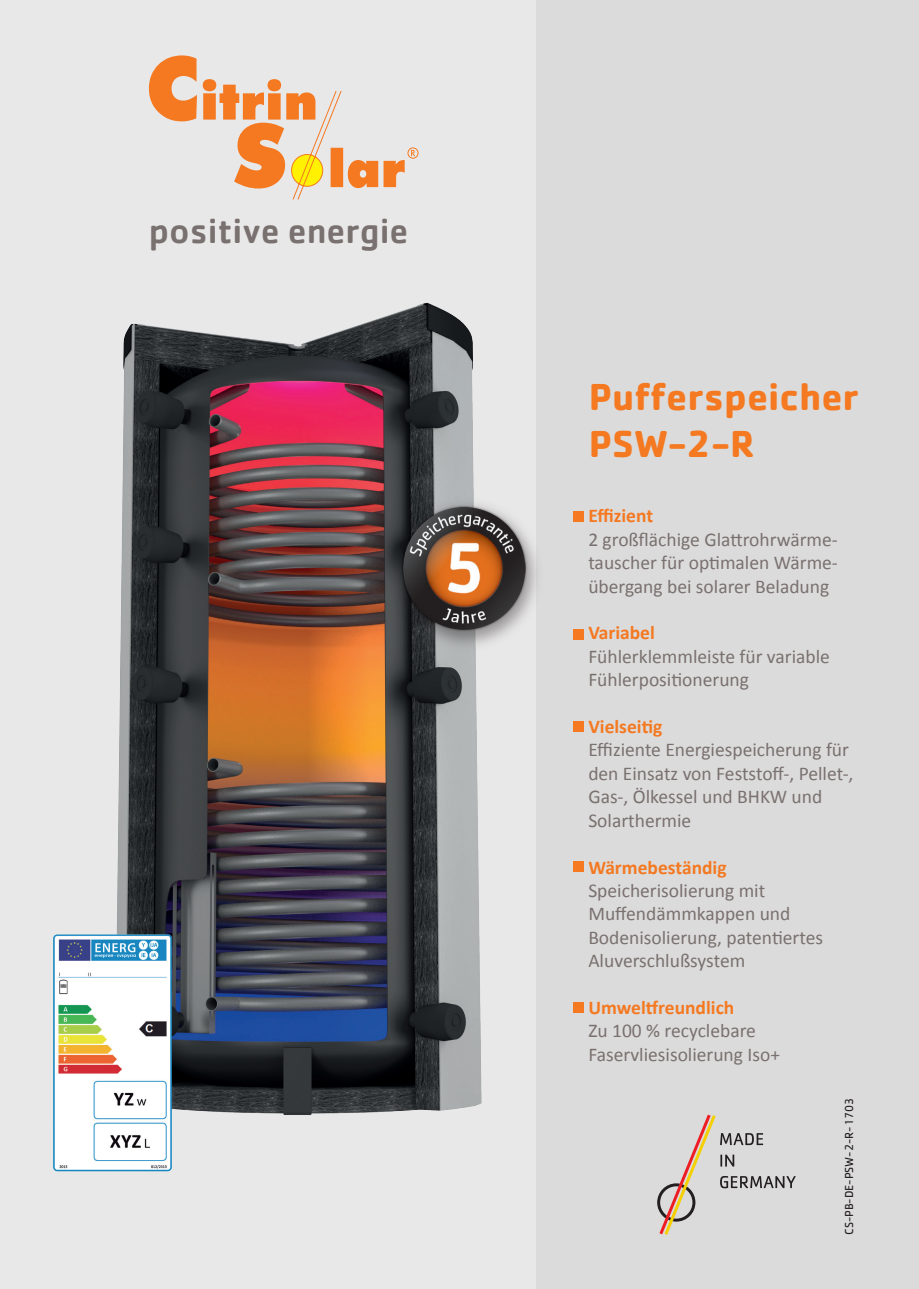
<style>
.page{position:relative;width:919px;height:1289px;background:#fff}
.page>*{position:absolute;margin:0;border:0;box-sizing:border-box;transform-origin:0 0}
.t1{font:700 39px/46.8px "Cachet Std";color:#f47921}
.t2{font:500 36px "Cachet Std";color:#79716f}
.t3{font:19.5px/23.4px "Calibri";color:#79716f}
.t4{font:700 19.5px "Calibri";color:#f47921}
.t5{font:12px "Cachet Std";color:#231f20}
</style>
<div class="page">
<div style="left:0;top:0;width:918px;height:1288px;background:#e9e8e8"></div>
<div style="left:536px;top:0;width:382px;height:1288px;background:#dcdbdb"></div>
<svg style="left:149px;top:55px;width:48px;height:66px"></svg>
<svg style="left:203px;top:79px;width:216px;height:121px"></svg>
<svg style="left:657px;top:1114px;width:138px;height:120px"></svg>
<div style="left:573px;top:510px;width:11px;height:11px;background:#f47921"></div>
<div style="left:573px;top:628px;width:11px;height:11px;background:#f47921"></div>
<div style="left:573px;top:721px;width:11px;height:11px;background:#f47921"></div>
<div style="left:573px;top:861px;width:11px;height:11px;background:#f47921"></div>
<div style="left:573px;top:1001px;width:11px;height:11px;background:#f47921"></div>
<img style="left:117px;top:302px;width:365px;height:813px">
<img style="left:378px;top:483px;width:159px;height:173px">
<img style="left:53px;top:929px;width:122px;height:243px">
<h2 class="t2" style="left:149px;top:209px;width:261px">positive energie</h2>
<h1 class="t1" style="left:588px;top:372px;width:271px">Pufferspeicher<br>PSW-2-R</h1>
<p class="t4" style="left:588px;top:503px;width:66px">Effizient</p>
<p class="t3" style="left:588px;top:527px;width:251px;text-align:justify">2 großflächige Glattrohrwärme&shy;tauscher für optimalen Wärme&shy;übergang bei solarer Beladung</p>
<p class="t4" style="left:588px;top:620px;width:68px">Variabel</p>
<p class="t3" style="left:588px;top:644px;width:243px">Fühlerklemmleiste für variable<br>Fühlerpositionerung</p>
<p class="t4" style="left:588px;top:714px;width:75px">Vielseitig</p>
<p class="t3" style="left:588px;top:738px;width:266px">Effiziente Energiespeicherung für den Einsatz von Feststoff-, Pellet-,<br>Gas-, Ölkessel und BHKW und<br>Solarthermie</p>
<p class="t4" style="left:588px;top:854px;width:140px">Wärmebeständig</p>
<p class="t3" style="left:588px;top:878px;width:236px">Speicherisolierung mit<br>Muffendämmkappen und<br>Bodenisolierung, patentiertes<br>Aluverschlußsystem</p>
<p class="t4" style="left:588px;top:995px;width:147px">Umweltfreundlich</p>
<p class="t3" style="left:588px;top:1019px;width:193px">Zu 100 % recyclebare<br>Faservliesisolierung Iso+</p>
<p class="t5" style="left:841px;top:1234px;width:138px;rotate:-90deg">CS-PB-DE-PSW-2-R-1703</p>
</div>
